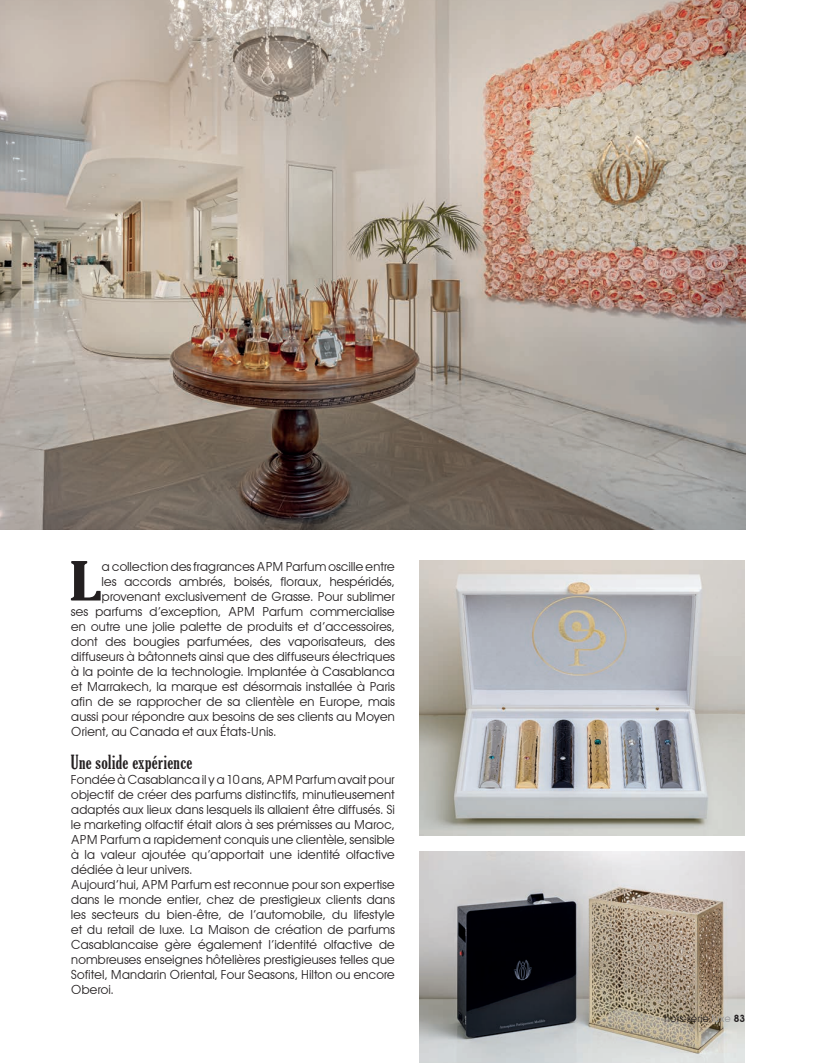
<style>
.page{position:relative;width:815px;height:1063px;background:#fff}
.page>*{position:absolute;margin:0;border:0;box-sizing:border-box;transform-origin:0 0}
.t1{font:extra-condensed 52px "Gloucester";color:#231f20;scale:1.75 1}
.t2{font:extra-condensed 18.75px "Gloucester";letter-spacing:.02em;color:#231f20}
.t3{font:12.5px/15px "Avant Garde";letter-spacing:-.025em;color:#231f20}
.t4{font:10px "Avant Garde";color:#231f20}
.s1{color:#939598}
.s2{font-weight:600}
</style>
<div class="page">
<img style="left:420px;top:851px;width:324px;height:212px">
<img style="left:0;top:0;width:745px;height:529px">
<img style="left:420px;top:561px;width:324px;height:274px">
<h1 class="t1" style="left:70px;top:552px;width:20px">L</h1>
<p class="t3" style="left:102px;top:559px;width:295px">a collection des fragrances APM Parfum oscille entre</p>
<p class="t3" style="left:102px;top:574px;width:295px">les accords ambrés, boisés, floraux, hespéridés,</p>
<p class="t3" style="left:102px;top:589px;width:295px">provenant exclusivement de Grasse. Pour sublimer</p>
<p class="t3" style="left:71px;top:604px;width:326px">ses parfums d’exception, APM Parfum commercialise</p>
<p class="t3" style="left:71px;top:619px;width:326px">en outre une jolie palette de produits et d’accessoires,</p>
<p class="t3" style="left:71px;top:634px;width:326px">dont des bougies parfumées, des vaporisateurs, des</p>
<p class="t3" style="left:71px;top:649px;width:326px">diffuseurs à bâtonnets ainsi que des diffuseurs électriques</p>
<p class="t3" style="left:71px;top:664px;width:326px">à la pointe de la technologie. Implantée à Casablanca</p>
<p class="t3" style="left:71px;top:679px;width:326px">et Marrakech, la marque est désormais installée à Paris</p>
<p class="t3" style="left:71px;top:694px;width:326px">afin de se rapprocher de sa clientèle en Europe, mais</p>
<p class="t3" style="left:71px;top:709px;width:326px">aussi pour répondre aux besoins de ses clients au Moyen</p>
<p class="t3" style="left:71px;top:724px;width:207px">Orient, au Canada et aux États-Unis.</p>
<h2 class="t2" style="left:71px;top:751px;width:123px">Une solide expérience</h2>
<p class="t3" style="left:71px;top:772px;width:326px">Fondée à Casablanca il y a 10 ans, APM Parfum avait pour objectif de créer des parfums distinctifs, minutieusement adaptés aux lieux dans lesquels ils allaient être diffusés. Si le marketing olfactif était alors à ses prémisses au Maroc, APM Parfum a rapidement conquis une clientèle, sensible à la valeur ajoutée qu’apportait une identité olfactive dédiée à leur univers.<br>Aujourd’hui, APM Parfum est reconnue pour son expertise dans le monde entier, chez de prestigieux clients dans les secteurs du bien-être, de l’automobile, du lifestyle et du retail de luxe. La Maison de création de parfums Casablancaise gère également l’identité olfactive de nombreuses enseignes hôtelières prestigieuses telles que Sofitel, Mandarin Oriental, Four Seasons, Hilton ou encore Oberoi.</p>
<p class="t4" style="left:664px;top:1013px;width:82px">hors-série <span class="s1">luxe</span> <span class="s2">83</span></p>
</div>
